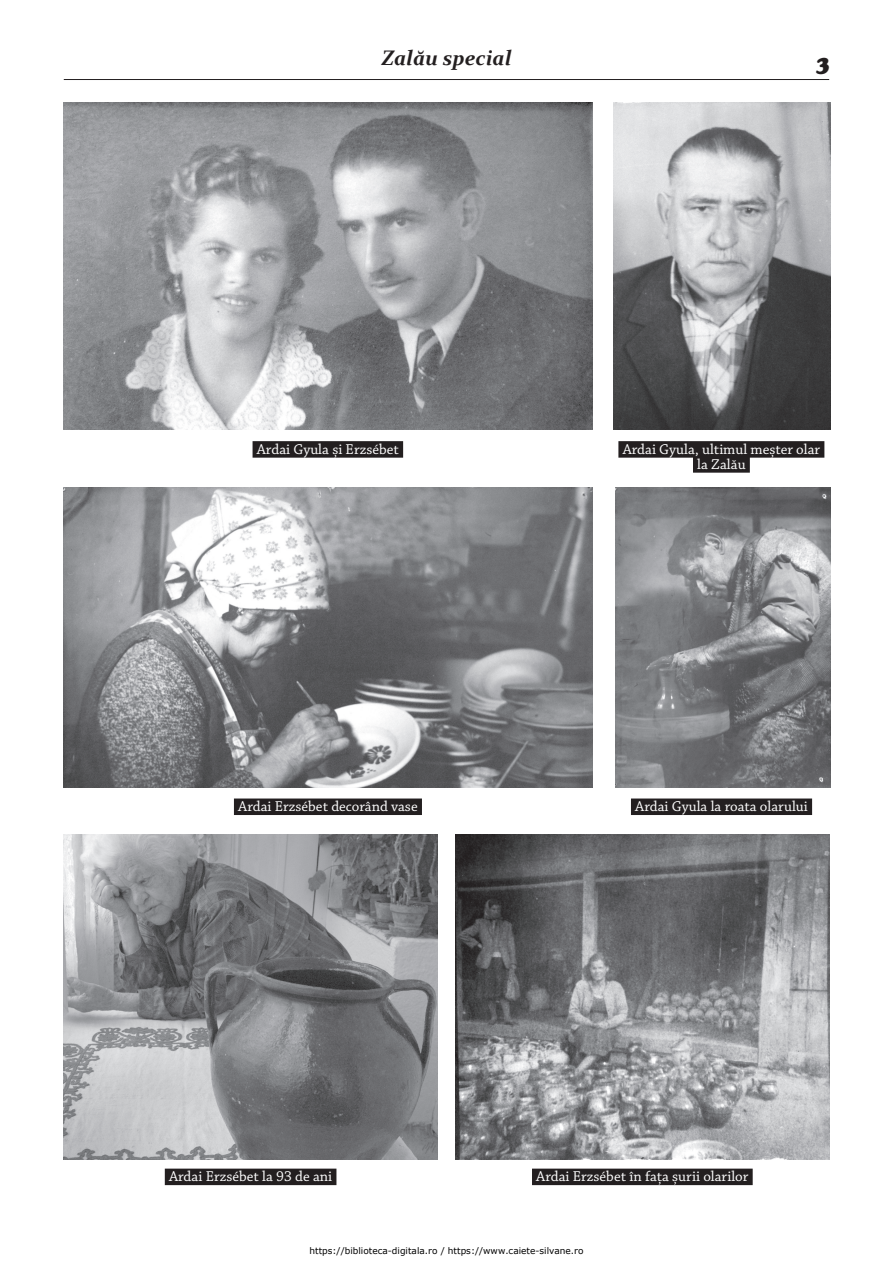
<style>
.page{position:relative;width:893px;height:1263px;background:#fff}
.page>*{position:absolute;margin:0;border:0;box-sizing:border-box;transform-origin:0 0}
.t1{font:italic 24px "Cupertino";color:#231f20}
.t2{font:italic 700 21px "Constantia";color:#231f20}
.t3{font:15px/15px "Chaparral Pro";color:#fff;text-align:center}
.t4{font:9px "Verdana";color:#000}
</style>
<div class="page">
<hr style="left:64px;top:79px;width:765px;height:1px;background:#231f20">
<img style="left:64px;top:102px;width:528px;height:327px">
<img style="left:614px;top:102px;width:217px;height:327px">
<img style="left:615px;top:487px;width:216px;height:300px">
<img style="left:455px;top:834px;width:374px;height:326px">
<img style="left:64px;top:834px;width:373px;height:326px">
<img style="left:64px;top:487px;width:528px;height:300px">
<div style="left:165px;top:1168px;width:171px;height:17px;background:#231f20"></div>
<div style="left:532px;top:1168px;width:221px;height:17px;background:#231f20"></div>
<div style="left:631px;top:798px;width:181px;height:17px;background:#231f20"></div>
<div style="left:234px;top:798px;width:188px;height:17px;background:#231f20"></div>
<div style="left:618px;top:441px;width:206px;height:17px;background:#231f20"></div>
<div style="left:693px;top:456px;width:57px;height:17px;background:#231f20"></div>
<div style="left:253px;top:441px;width:150px;height:17px;background:#231f20"></div>
<h2 class="t2" style="left:382px;top:44px;width:131px">Zalău special</h2>
<h1 class="t1" style="left:815px;top:49px;width:16px">3</h1>
<p class="t3" style="left:257px;top:442px;width:144px">Ardai Gyula și Erzsébet</p>
<p class="t3" style="left:623px;top:442px;width:199px">Ardai Gyula, ultimul meșter olar la Zalău</p>
<p class="t3" style="left:238px;top:800px;width:181px">Ardai Erzsébet decorând vase</p>
<p class="t3" style="left:635px;top:800px;width:174px">Ardai Gyula la roata olarului</p>
<p class="t3" style="left:169px;top:1170px;width:165px">Ardai Erzsébet la 93 de ani</p>
<p class="t3" style="left:536px;top:1170px;width:214px">Ardai Erzsébet în fața șurii olarilor</p>
<p class="t4" style="left:309px;top:1244px;width:276px">https://biblioteca-digitala.ro / https://www.caiete-silvane.ro</p>
</div>
